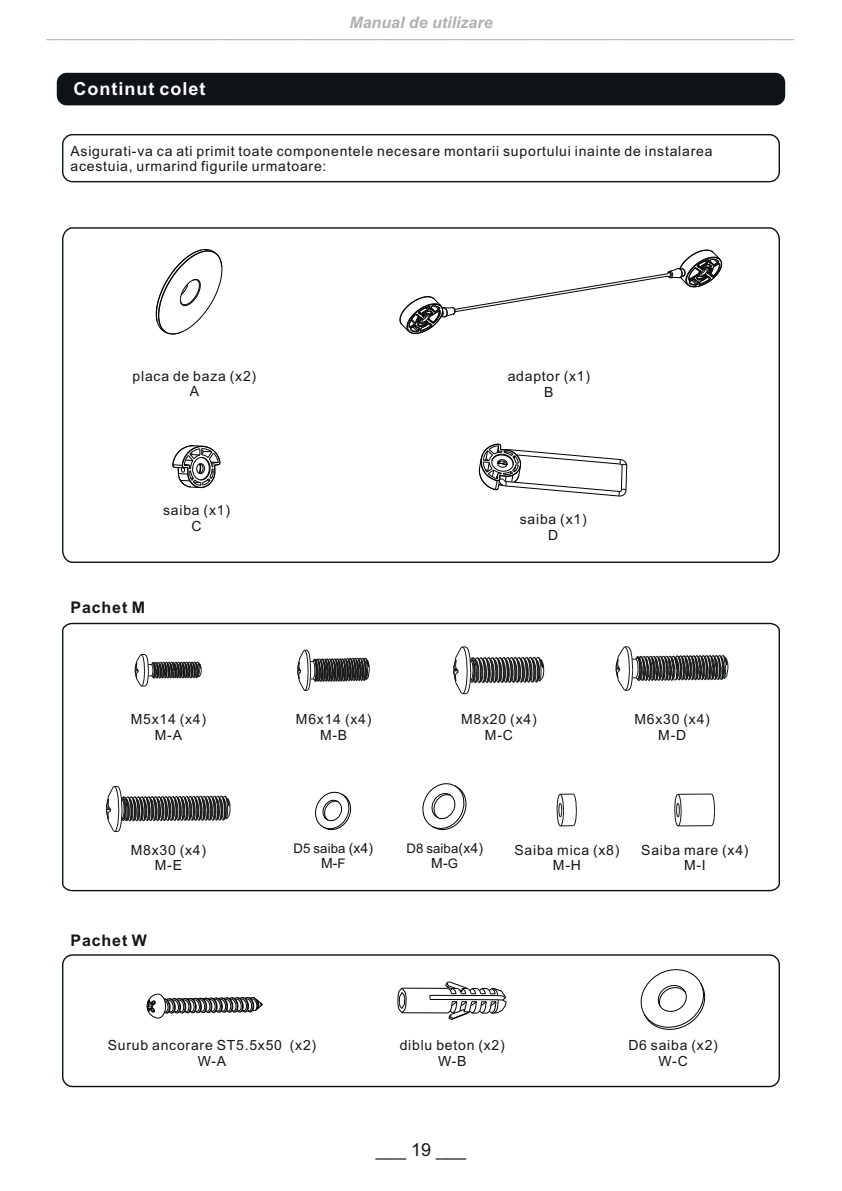
<style>
.page{position:relative;width:842px;height:1191px;background:#fff}
.page>*{position:absolute;margin:0;border:0;box-sizing:border-box;transform-origin:0 0}
.t1{font:700 18px "Arial";letter-spacing:.055em;color:#fff}
.t2{font:18px "Arial";color:#151616}
.t3{font:16px "Arial";color:#afb0b0}
.t4{font:italic 700 16px "Arial";color:#afb0b0}
.t5{font:700 16px "Arial";letter-spacing:.055em;color:#151616}
.t6{font:14px/15.6px "Arial";letter-spacing:.055em;color:#151616;text-align:center}
.t7{font:13.2px "Arial";letter-spacing:.01em;color:#151616}
.s1{font-size:14px}
.s2{font-size:13.2px}
</style>
<div class="page">
<div style="left:57px;top:73px;width:728px;height:32px;background:#0e1316;border-radius:10px"></div>
<div style="left:62px;top:134px;width:718px;height:48px;border:1px solid #0e1316;border-radius:10px"></div>
<div style="left:62px;top:954px;width:718px;height:133px;border:1px solid #0e1316;border-radius:10px"></div>
<svg style="left:62px;top:622px;width:718px;height:270px"></svg>
<svg style="left:453px;top:646px;width:91px;height:48px"></svg>
<svg style="left:134px;top:653px;width:68px;height:34px"></svg>
<svg style="left:297px;top:649px;width:73px;height:42px"></svg>
<hr style="left:678px;top:825px;width:33px;height:1px;background:#151616">
<hr style="left:678px;top:793px;width:33px;height:1px;background:#151616">
<svg style="left:710px;top:793px;width:5px;height:33px"></svg>
<svg style="left:674px;top:793px;width:8px;height:34px"></svg>
<svg style="left:615px;top:646px;width:114px;height:45px"></svg>
<svg style="left:106px;top:785px;width:125px;height:47px"></svg>
<svg style="left:556px;top:793px;width:21px;height:34px"></svg>
<svg style="left:397px;top:988px;width:10px;height:25px"></svg>
<hr style="left:402px;top:987px;width:46px;height:1px;background:#000">
<hr style="left:430px;top:995px;width:68px;height:1px;background:#000">
<hr style="left:430px;top:999px;width:68px;height:1px;background:#000">
<hr style="left:402px;top:1012px;width:46px;height:1px;background:#000">
<svg style="left:445px;top:981px;width:62px;height:39px"></svg>
<svg style="left:640px;top:969px;width:65px;height:61px"></svg>
<svg style="left:62px;top:227px;width:718px;height:336px"></svg>
<svg style="left:172px;top:445px;width:49px;height:43px"></svg>
<svg style="left:479px;top:443px;width:149px;height:54px"></svg>
<svg style="left:156px;top:249px;width:67px;height:86px"></svg>
<svg style="left:399px;top:249px;width:323px;height:85px"></svg>
<svg style="left:315px;top:791px;width:36px;height:39px"></svg>
<svg style="left:422px;top:783px;width:45px;height:47px"></svg>
<svg style="left:146px;top:993px;width:117px;height:26px"></svg>
<p class="t4" style="left:349px;top:17px;width:145px">Manual de utilizare</p>
<p class="t3" style="left:47px;top:26px;width:749px">____________________________________________________________________________________</p>
<p class="t1" style="left:73px;top:82px;width:133px">Continut colet</p>
<p class="t6" style="left:70px;top:144px;width:643px;text-align:left">Asigurati-va ca ati primit toate componentele necesare montarii suportului inainte de instalarea acestuia, urmarind figurile urmatoare:</p>
<p class="t6" style="left:133px;top:369px;width:125px">placa de baza (x2)<br>A</p>
<p class="t6" style="left:508px;top:370px;width:84px">adaptor (x1)<br>B</p>
<p class="t6" style="left:163px;top:503px;width:68px">saiba (x1)<br>C</p>
<p class="t5" style="left:71px;top:601px;width:76px">Pachet M</p>
<p class="t6" style="left:520px;top:512px;width:68px">saiba (x1)<br>D</p>
<p class="t6" style="left:131px;top:713px;width:77px">M5x14 (x4)<br>M-A</p>
<p class="t6" style="left:296px;top:713px;width:77px">M6x14 (x4)<br>M-B</p>
<p class="t6" style="left:461px;top:713px;width:77px">M8x20 (x4)<br>M-C</p>
<p class="t6" style="left:634px;top:713px;width:77px">M6x30 (x4)<br>M-D</p>
<p class="t7" style="left:406px;top:843px;width:78px">D8 saiba<span class="s1">(x4)</span></p>
<p class="t6" style="left:431px;top:856px;width:28px">M-<span class="s2">G</span></p>
<p class="t7" style="left:293px;top:843px;width:81px">D5 saiba <span class="s1">(x4)</span></p>
<p class="t6" style="left:321px;top:857px;width:26px">M-<span class="s2">F</span></p>
<p class="t6" style="left:131px;top:843px;width:77px">M8x30 (x4)<br>M-E</p>
<p class="t6" style="left:514px;top:843px;width:107px">Saiba mica (x8)<br>M-H</p>
<p class="t6" style="left:641px;top:843px;width:109px">Saiba mare (x4)<br>M-I</p>
<p class="t5" style="left:71px;top:934px;width:78px">Pachet W</p>
<p class="t6" style="left:108px;top:1038px;width:210px">Surub ancorare ST5.5x50 (x2)<br>W-A</p>
<p class="t6" style="left:400px;top:1038px;width:107px">diblu beton (x2)<br>W-B</p>
<p class="t6" style="left:628px;top:1038px;width:91px">D6 saiba (x2)<br>W-C</p>
<p class="t2" style="left:376px;top:1142px;width:92px">___ 19 ___</p>
</div>
